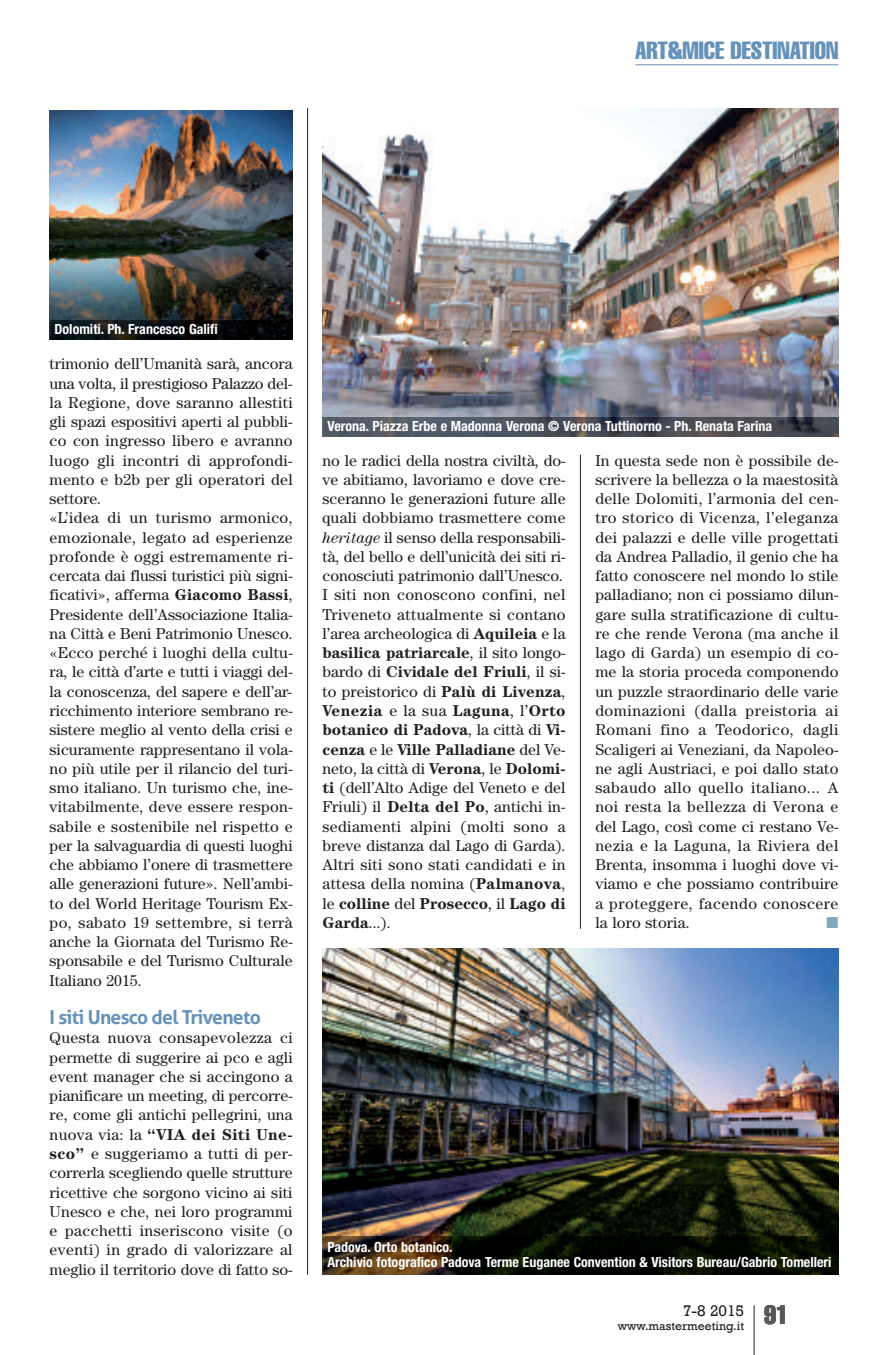
<style>
.page{position:relative;width:893px;height:1355px;background:#fff}
.page>*{position:absolute;margin:0;border:0;box-sizing:border-box;transform-origin:0 0}
.t1{font:extra-condensed 26.25px "Helvetica";color:#57585a}
.t2{font:extra-condensed 24.5px "Helvetica";color:#6592ba}
.t3{font:700 19.25px "Aller";letter-spacing:-.035em;color:#6592ba}
.t4{font:15.75px/19.2px "Century";letter-spacing:.005em;color:#231f20}
.t5{font:15.75px "Rockwell";color:#231f20}
.t6{font:15.75px "Zapf Dingbats";color:#7fa8bc}
.t7{font:700 condensed 14px/15.8px "Helvetica Neue";color:#fff}
.t8{font:12.25px "Rockwell";color:#231f20}
.s1{font-weight:700}
.s2{font-style:italic}
</style>
<div class="page">
<hr style="left:754px;top:1305px;width:1px;height:49px;background:#231f20">
<hr style="left:635px;top:64px;width:203px;height:1px;background:#6592ba">
<hr style="left:307px;top:108px;width:1px;height:1166px;background:#231f20">
<hr style="left:580px;top:455px;width:1px;height:473px;background:#231f20">
<img style="left:50px;top:110px;width:243px;height:210px">
<img style="left:322px;top:108px;width:516px;height:329px">
<img style="left:322px;top:948px;width:516px;height:288px">
<img style="left:322px;top:417px;width:516px;height:19px">
<img style="left:50px;top:320px;width:243px;height:19px">
<img style="left:322px;top:1236px;width:516px;height:38px">
<h2 class="t2" style="left:635px;top:42px;width:205px">ART&amp;MICE DESTINATION</h2>
<p class="t7" style="left:55px;top:322px;width:165px">Dolomiti. Ph. Francesco Galifi</p>
<p class="t4" style="left:50px;top:355px;width:245px">trimonio dell’Umanità sarà, ancora una volta, il prestigioso Palazzo del&shy;la Regione, dove saranno allestiti gli spazi espositivi aperti al pubbli&shy;co con ingresso libero e avranno luogo gli incontri di approfondi&shy;mento e b2b per gli operatori del settore.<br>«L’idea di un turismo armonico, emozionale, legato ad esperienze profonde è oggi estremamente ri&shy;cercata dai flussi turistici più signi&shy;ficativi», afferma <span class="s1">Giacomo Bassi</span>, Presidente dell’Associazione Italia&shy;na Città e Beni Patrimonio Unesco. «Ecco perché i luoghi della cultu&shy;ra, le città d’arte e tutti i viaggi del&shy;la conoscenza, del sapere e dell’ar&shy;ricchimento interiore sembrano re&shy;sistere meglio al vento della crisi e sicuramente rappresentano il vola&shy;no più utile per il rilancio del turi&shy;smo italiano. Un turismo che, ine&shy;vitabilmente, deve essere respon&shy;sabile e sostenibile nel rispetto e per la salvaguardia di questi luoghi che abbiamo l’onere di trasmettere alle generazioni future». Nell’ambi&shy;to del World Heritage Tourism Ex&shy;po, sabato 19 settembre, si terrà anche la Giornata del Turismo Re&shy;sponsabile e del Turismo Culturale Italiano 2015.</p>
<p class="t3" style="left:50px;top:1006px;width:213px">I siti Unesco del Triveneto</p>
<p class="t4" style="left:50px;top:1029px;width:245px;text-align:justify">Questa nuova consapevolezza ci permette di suggerire ai pco e agli event manager che si accingono a pianificare un meeting, di percorre&shy;re, come gli antichi pellegrini, una nuova via: la <span class="s1">“VIA dei Siti Une&shy;sco”</span> e suggeriamo a tutti di per&shy;correrla scegliendo quelle strutture ricettive che sorgono vicino ai siti Unesco e che, nei loro programmi e pacchetti inseriscono visite (o eventi) in grado di valorizzare al meglio il territorio dove di fatto so-</p>
<p class="t7" style="left:327px;top:419px;width:446px">Verona. Piazza Erbe e Madonna Verona © Verona Tuttinorno - Ph. Renata Farina</p>
<p class="t4" style="left:322px;top:452px;width:245px">no le radici della nostra civiltà, do&shy;ve abitiamo, lavoriamo e dove cre&shy;sceranno le generazioni future alle quali dobbiamo trasmettere come <span class="s2">heritage</span> il senso della responsabili&shy;tà, del bello e dell’unicità dei siti ri&shy;conosciuti patrimonio dall’Unesco.<br>I siti non conoscono confini, nel Triveneto attualmente si contano l’area archeologica di <span class="s1">Aquileia</span> e la <span class="s1">basilica patriarcale</span>, il sito longo&shy;bardo di <span class="s1">Cividale del Friuli</span>, il si&shy;to preistorico di <span class="s1">Palù di Livenza</span>, <span class="s1">Venezia</span> e la sua <span class="s1">Laguna</span>, l’<span class="s1">Orto botanico di Padova</span>, la città di <span class="s1">Vi&shy;cenza</span> e le <span class="s1">Ville Palladiane</span> del Ve&shy;neto, la città di <span class="s1">Verona</span>, le <span class="s1">Dolomi&shy;ti</span> (dell’Alto Adige del Veneto e del Friuli) il <span class="s1">Delta del Po</span>, antichi in&shy;sediamenti alpini (molti sono a breve distanza dal Lago di Garda).<br>Altri siti sono stati candidati e in attesa della nomina (<span class="s1">Palmanova</span>, le <span class="s1">colline</span> del <span class="s1">Prosecco</span>, il <span class="s1">Lago di Garda</span>...).</p>
<p class="t4" style="left:595px;top:452px;width:245px;text-align:justify">In questa sede non è possibile de&shy;scrivere la bellezza o la maestosità delle Dolomiti, l’armonia del cen&shy;tro storico di Vicenza, l’eleganza dei palazzi e delle ville progettati da Andrea Palladio, il genio che ha fatto conoscere nel mondo lo stile palladiano; non ci possiamo dilun&shy;gare sulla stratificazione di cultu&shy;re che rende Verona (ma anche il lago di Garda) un esempio di co&shy;me la storia proceda componendo un puzzle straordinario delle varie dominazioni (dalla preistoria ai Romani fino a Teodorico, dagli Scaligeri ai Veneziani, da Napoleo&shy;ne agli Austriaci, e poi dallo stato sabaudo allo quello italiano... A noi resta la bellezza di Verona e del Lago, così come ci restano Ve&shy;nezia e la Laguna, la Riviera del Brenta, insomma i luoghi dove vi&shy;viamo e che possiamo contribuire a proteggere, facendo conoscere la loro storia.</p>
<p class="t6" style="left:826px;top:913px;width:13px">■</p>
<p class="t7" style="left:327px;top:1239px;width:506px">Padova. Orto botanico.<br>Archivio fotografico Padova Terme Euganee Convention &amp; Visitors Bureau/Gabrio Tomelleri</p>
<p class="t5" style="left:683px;top:1300px;width:63px">7-8 2015</p>
<p class="t8" style="left:618px;top:1318px;width:128px">www.mastermeeting.it</p>
<h1 class="t1" style="left:764px;top:1305px;width:26px">91</h1>
</div>
